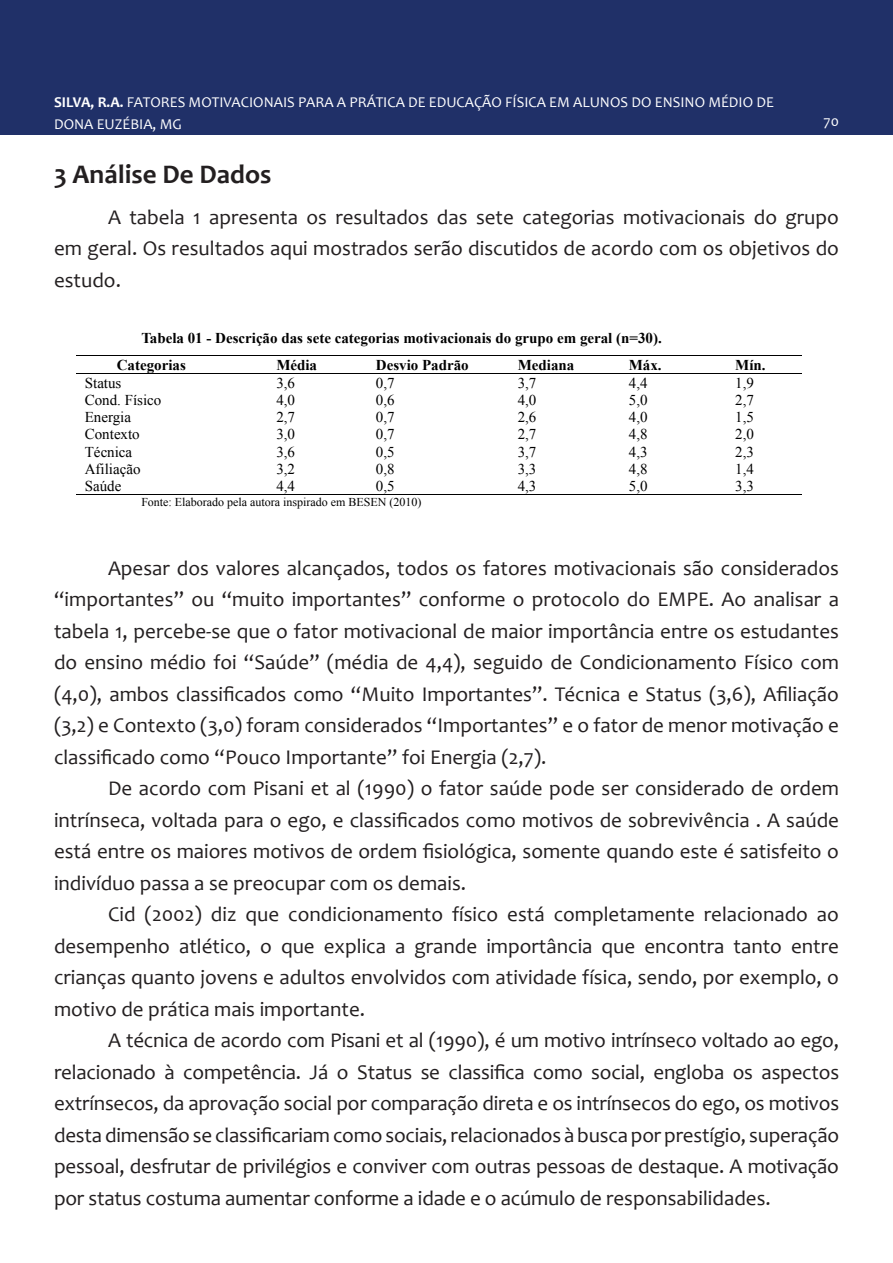
<style>
.page{position:relative;width:893px;height:1263px;background:#fff}
.page>*{position:absolute;margin:0;border:0;box-sizing:border-box;transform-origin:0 0}
.t1{font:700 27px "Candara";color:#231f20}
.t2{font:21px/31.5px "Candara";color:#231f20;text-align:justify}
.t3{font:15px "Times New Roman";color:#000}
.t4{font:700 15px/26.4px "Times New Roman";color:#000}
.t5{font:15px/21.6px "Candara";color:#fff}
.t6{font:12px "Times New Roman";color:#000}
.s1{font-weight:700}
</style>
<div class="page">
<div style="left:0;top:0;width:893px;height:135px;background:#203068"></div>
<hr style="left:77px;top:355px;width:159px;height:1px;background:#000">
<hr style="left:236px;top:355px;width:100px;height:1px;background:#000">
<hr style="left:336px;top:355px;width:141px;height:1px;background:#000">
<hr style="left:477px;top:355px;width:112px;height:1px;background:#000">
<hr style="left:589px;top:355px;width:106px;height:1px;background:#000">
<hr style="left:695px;top:355px;width:106px;height:1px;background:#000">
<hr style="left:77px;top:373px;width:159px;height:1px;background:#000">
<hr style="left:236px;top:373px;width:100px;height:1px;background:#000">
<hr style="left:336px;top:373px;width:141px;height:1px;background:#000">
<hr style="left:477px;top:373px;width:112px;height:1px;background:#000">
<hr style="left:589px;top:373px;width:106px;height:1px;background:#000">
<hr style="left:695px;top:373px;width:106px;height:1px;background:#000">
<hr style="left:77px;top:494px;width:159px;height:1px;background:#000">
<hr style="left:236px;top:494px;width:100px;height:1px;background:#000">
<hr style="left:336px;top:494px;width:141px;height:1px;background:#000">
<hr style="left:477px;top:494px;width:112px;height:1px;background:#000">
<hr style="left:589px;top:494px;width:106px;height:1px;background:#000">
<hr style="left:695px;top:494px;width:106px;height:1px;background:#000">
<p class="t5" style="left:54px;top:91px;width:721px"><span class="s1">SILVA, R.A.</span> FATORES MOTIVACIONAIS PARA A PRÁTICA DE EDUCAÇÃO FÍSICA EM ALUNOS DO ENSINO MÉDIO DE<br>DONA EUZÉBIA, MG</p>
<p class="t1" style="left:54px;top:158px;width:219px">3 Análise De Dados</p>
<p class="t2" style="left:54px;top:201px;width:786px;text-indent:54px">A tabela 1 apresenta os resultados das sete categorias motivacionais do grupo em geral. Os resultados aqui mostrados serão discutidos de acordo com os objetivos do estudo.</p>
<p class="t5" style="left:824px;top:111px;width:17px">70</p>
<p class="t4" style="left:117px;top:327px;width:547px;text-indent:25px">Tabela 01 - Descrição das sete categorias motivacionais do grupo em geral (n=30).<br>Categorias</p>
<p class="t4" style="left:276px;top:353px;width:42px">Média</p>
<p class="t4" style="left:376px;top:353px;width:94px">Desvio Padrão</p>
<p class="t4" style="left:518px;top:353px;width:58px">Mediana</p>
<p class="t4" style="left:629px;top:353px;width:34px">Máx.</p>
<p class="t4" style="left:735px;top:353px;width:32px">Mín.</p>
<p class="t3" style="left:85px;top:377px;width:38px">Status</p>
<p class="t3" style="left:276px;top:377px;width:20px">3,6</p>
<p class="t3" style="left:376px;top:377px;width:20px">0,7</p>
<p class="t3" style="left:518px;top:377px;width:20px">3,7</p>
<p class="t3" style="left:629px;top:377px;width:20px">4,4</p>
<p class="t3" style="left:735px;top:377px;width:20px">1,9</p>
<p class="t3" style="left:85px;top:394px;width:78px">Cond. Físico</p>
<p class="t3" style="left:276px;top:394px;width:20px">4,0</p>
<p class="t3" style="left:376px;top:394px;width:20px">0,6</p>
<p class="t3" style="left:518px;top:394px;width:20px">4,0</p>
<p class="t3" style="left:629px;top:394px;width:20px">5,0</p>
<p class="t3" style="left:735px;top:394px;width:20px">2,7</p>
<p class="t3" style="left:85px;top:412px;width:48px">Energia</p>
<p class="t3" style="left:276px;top:412px;width:20px">2,7</p>
<p class="t3" style="left:376px;top:412px;width:20px">0,7</p>
<p class="t3" style="left:518px;top:412px;width:20px">2,6</p>
<p class="t3" style="left:629px;top:412px;width:20px">4,0</p>
<p class="t3" style="left:735px;top:412px;width:20px">1,5</p>
<p class="t3" style="left:85px;top:429px;width:57px">Contexto</p>
<p class="t3" style="left:276px;top:429px;width:20px">3,0</p>
<p class="t3" style="left:376px;top:429px;width:20px">0,7</p>
<p class="t3" style="left:518px;top:429px;width:20px">2,7</p>
<p class="t3" style="left:629px;top:429px;width:20px">4,8</p>
<p class="t3" style="left:735px;top:429px;width:20px">2,0</p>
<p class="t3" style="left:85px;top:446px;width:49px">Técnica</p>
<p class="t3" style="left:276px;top:446px;width:20px">3,6</p>
<p class="t3" style="left:376px;top:446px;width:20px">0,5</p>
<p class="t3" style="left:518px;top:446px;width:20px">3,7</p>
<p class="t3" style="left:629px;top:446px;width:20px">4,3</p>
<p class="t3" style="left:735px;top:446px;width:20px">2,3</p>
<p class="t3" style="left:85px;top:463px;width:57px">Afiliação</p>
<p class="t3" style="left:276px;top:463px;width:20px">3,2</p>
<p class="t3" style="left:376px;top:463px;width:20px">0,8</p>
<p class="t3" style="left:518px;top:463px;width:20px">3,3</p>
<p class="t3" style="left:629px;top:463px;width:20px">4,8</p>
<p class="t3" style="left:735px;top:463px;width:20px">1,4</p>
<p class="t3" style="left:85px;top:480px;width:38px">Saúde</p>
<p class="t3" style="left:276px;top:480px;width:20px">4,4</p>
<p class="t3" style="left:376px;top:480px;width:20px">0,5</p>
<p class="t3" style="left:518px;top:480px;width:20px">4,3</p>
<p class="t3" style="left:629px;top:480px;width:20px">5,0</p>
<p class="t3" style="left:735px;top:480px;width:20px">3,3</p>
<p class="t6" style="left:141px;top:498px;width:281px">Fonte: Elaborado pela autora inspirado em BESEN (2010)</p>
<p class="t2" style="left:54px;top:552px;width:786px;text-indent:54px">Apesar dos valores alcançados, todos os fatores motivacionais são considerados “importantes” ou “muito importantes” conforme o protocolo do EMPE. Ao analisar a tabela 1, percebe-se que o fator motivacional de maior importância entre os estudantes do ensino médio foi “Saúde” (média de 4,4), seguido de Condicionamento Físico com (4,0), ambos classificados como “Muito Importantes”. Técnica e Status (3,6), Afiliação (3,2) e Contexto (3,0) foram considerados “Importantes” e o fator de menor motivação e classificado como “Pouco Importante” foi Energia (2,7).</p>
<p class="t2" style="left:54px;top:773px;width:786px;text-indent:54px">De acordo com Pisani et al (1990) o fator saúde pode ser considerado de ordem intrínseca, voltada para o ego, e classificados como motivos de sobrevivência . A saúde está entre os maiores motivos de ordem fisiológica, somente quando este é satisfeito o indivíduo passa a se preocupar com os demais.</p>
<p class="t2" style="left:54px;top:899px;width:786px;text-indent:54px">Cid (2002) diz que condicionamento físico está completamente relacionado ao desempenho atlético, o que explica a grande importância que encontra tanto entre crianças quanto jovens e adultos envolvidos com atividade física, sendo, por exemplo, o motivo de prática mais importante.</p>
<p class="t2" style="left:54px;top:1025px;width:787px;text-indent:54px">A técnica de acordo com Pisani et al (1990), é um motivo intrínseco voltado ao ego, relacionado à competência. Já o Status se classifica como social, engloba os aspectos extrínsecos, da aprovação social por comparação direta e os intrínsecos do ego, os motivos desta dimensão se classificariam como sociais, relacionados à busca por prestígio, superação pessoal, desfrutar de privilégios e conviver com outras pessoas de destaque. A motivação por status costuma aumentar conforme a idade e o acúmulo de responsabilidades.</p>
</div>
